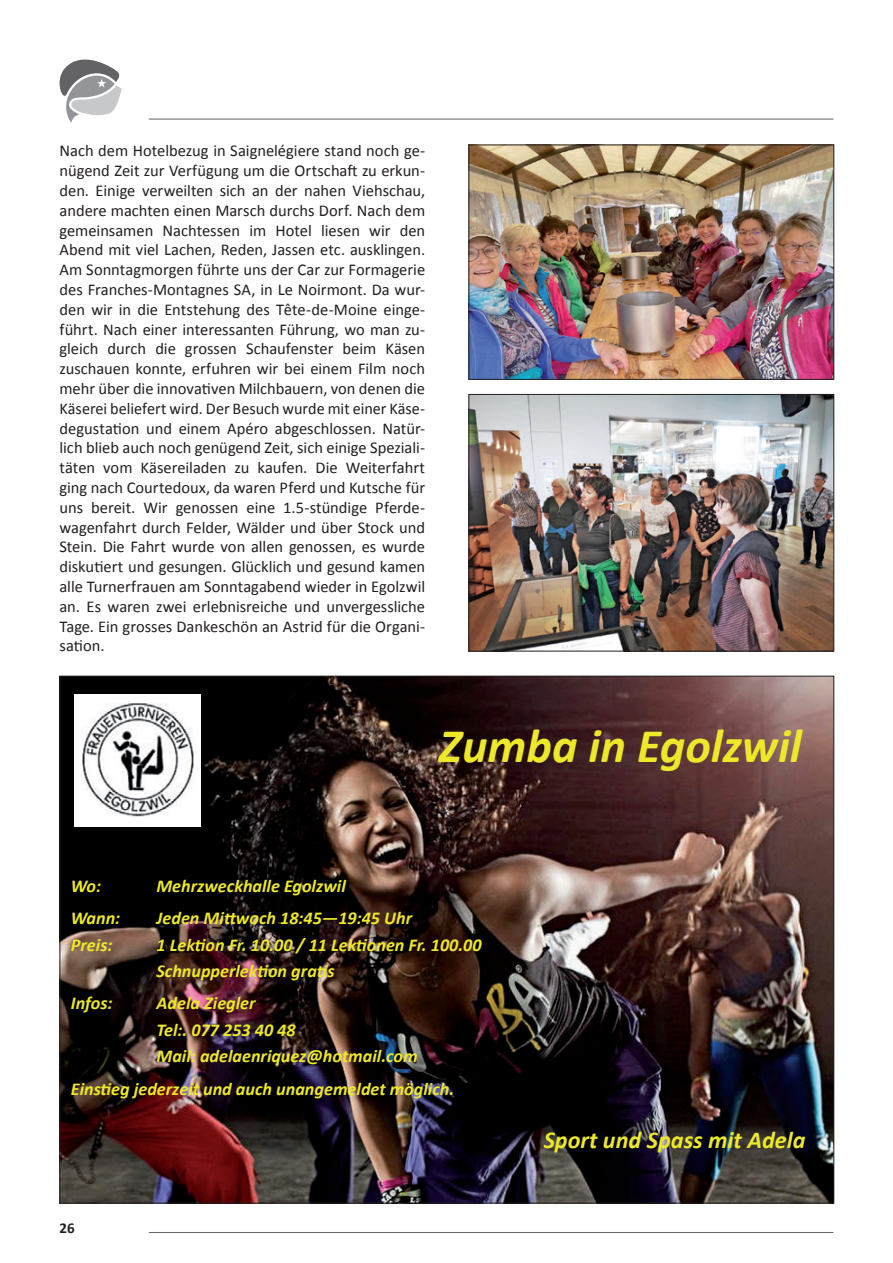
<style>
.page{position:relative;width:893px;height:1263px;background:#fff}
.page>*{position:absolute;margin:0;border:0;box-sizing:border-box;transform-origin:0 0}
.t1{font:italic 700 48.45px "Calibri";color:#ede92a}
.t2{font:italic 700 24.15px "Calibri";color:#ede92a}
.t3{font:italic 700 18.15px/26.4px "Calibri";color:#ede92a}
.t4{font:16.5px/19.8px "Calibri";color:#231f20;text-align:justify}
.t5{font:700 15px "Calibri";color:#231f20}
</style>
<div class="page">
<hr style="left:149px;top:119px;width:684px;height:1px;background:#636366">
<hr style="left:149px;top:1232px;width:684px;height:1px;background:#636366">
<svg style="left:60px;top:60px;width:62px;height:63px"></svg>
<img style="left:62px;top:678px;width:770px;height:523px">
<img style="left:74px;top:694px;width:126px;height:133px">
<img style="left:470px;top:147px;width:362px;height:231px">
<div style="left:468px;top:145px;width:366px;height:235px;border:1px solid #231f20"></div>
<img style="left:470px;top:396px;width:362px;height:253px">
<div style="left:468px;top:394px;width:366px;height:257px;border:1px solid #231f20"></div>
<p class="t4" style="left:59px;top:141px;width:367px">Nach dem Hotelbezug in Saignelégiere stand noch ge&shy;nügend Zeit zur Verfügung um die Ortschaft zu erkun&shy;den. Einige verweilten sich an der nahen Viehschau, andere machten einen Marsch durchs Dorf. Nach dem gemeinsamen Nachtessen im Hotel liesen wir den Abend mit viel Lachen, Reden, Jassen etc. ausklingen.<br>Am Sonntagmorgen führte uns der Car zur Formagerie des Franches-Montagnes SA, in Le Noirmont. Da wur&shy;den wir in die Entstehung des Tête-de-Moine einge&shy;führt. Nach einer interessanten Führung, wo man zu&shy;gleich durch die grossen Schaufenster beim Käsen zuschauen konnte, erfuhren wir bei einem Film noch mehr über die innovativen Milchbauern, von denen die Käserei beliefert wird. Der Besuch wurde mit einer Käse&shy;degustation und einem Apéro abgeschlossen. Natür&shy;lich blieb auch noch genügend Zeit, sich einige Speziali&shy;täten vom Käsereiladen zu kaufen. Die Weiterfahrt ging nach Courtedoux, da waren Pferd und Kutsche für uns bereit. Wir genossen eine 1.5-stündige Pferde&shy;wagenfahrt durch Felder, Wälder und über Stock und Stein. Die Fahrt wurde von allen genossen, es wurde diskutiert und gesungen. Glücklich und gesund kamen alle Turnerfrauen am Sonntagabend wieder in Egolzwil an. Es waren zwei erlebnisreiche und unvergessliche Tage. Ein grosses Dankeschön an Astrid für die Organi&shy;sation.</p>
<h1 class="t1" style="left:439px;top:711px;width:364px">Zumba in Egolzwil</h1>
<p class="t3" style="left:71px;top:872px;width:32px">Wo:</p>
<p class="t3" style="left:156px;top:872px;width:191px">Mehrzweckhalle Egolzwil</p>
<p class="t3" style="left:71px;top:904px;width:51px">Wann:</p>
<p class="t3" style="left:156px;top:904px;width:257px">Jeden Mittwoch 18:45—19:45 Uhr</p>
<p class="t3" style="left:71px;top:931px;width:43px">Preis:</p>
<p class="t3" style="left:156px;top:931px;width:327px">1 Lektion Fr. 10.00 / 11 Lektionen Fr. 100.00<br>Schnupperlektion gratis</p>
<p class="t3" style="left:71px;top:989px;width:43px">Infos:</p>
<p class="t3" style="left:157px;top:989px;width:263px">Adela Ziegler<br>Tel:. 077 253 40 48<br>Mail: adelaenriquez@hotmail.com</p>
<p class="t3" style="left:71px;top:1075px;width:385px">Einstieg jederzeit und auch unangemeldet möglich.</p>
<p class="t5" style="left:60px;top:1219px;width:17px">26</p>
<h2 class="t2" style="left:544px;top:1123px;width:263px">Sport und Spass mit Adela</h2>
</div>
